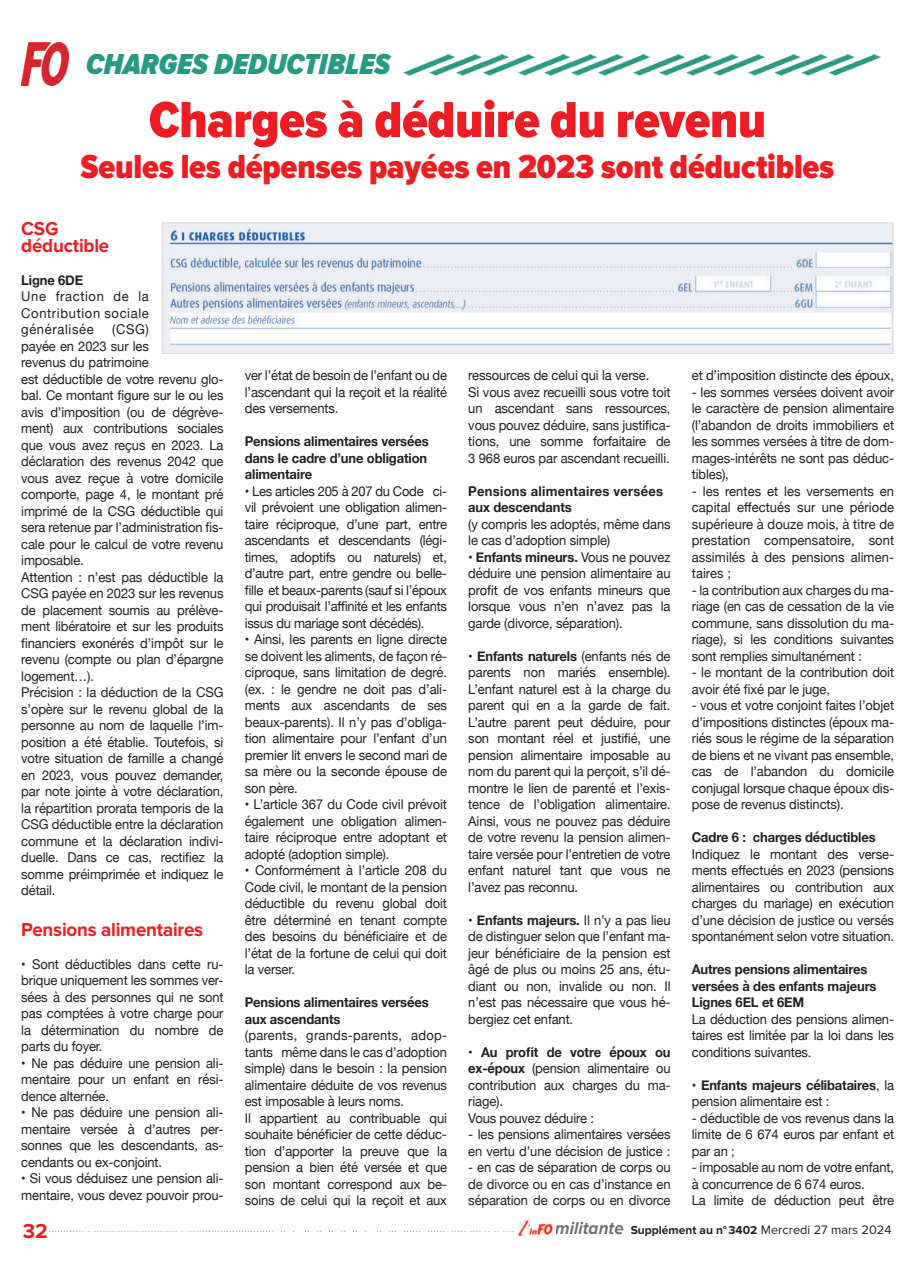
<style>
.page{position:relative;width:915px;height:1263px;background:#fff}
.page>*{position:absolute;margin:0;border:0;box-sizing:border-box;transform-origin:0 0}
.t1{font:900 52.5px "Proxima Nova Cond";letter-spacing:-.005em;color:#ee1d23}
.t2{font:900 34.5px "Proxima Nova Cond";letter-spacing:-.005em;color:#ee1d23}
.t3{font:italic 900 30px "Proxima Nova Cond";color:#269a82}
.t4{font:700 21px "Proxima Nova";color:#ee1d23}
.t5{font:700 19.5px/16.5px "Proxima Nova";letter-spacing:-.01em;color:#ee1d23;scale:.96 1}
.t6{font:13.5px/16.5px "Helvetica Neue";letter-spacing:-.01em;color:#231f20;text-align:justify;scale:.96 1}
.t7{font:700 13.5px/16.5px "Helvetica Neue";letter-spacing:-.01em;color:#231f20;scale:.96 1}
.t8{font:700 13.5px/16.5px "Helvetica Neue";letter-spacing:.02em;color:#231f20;scale:.96 1}
.t9{font:700 12px "Proxima Nova";color:#231f20}
.s1{font-weight:700}
.s2{font-family:"Helvetica Neue";font-weight:400;color:#fff}
.s3{font-style:italic;font-size:18px;color:#6d6e71}
.s4{font-weight:400;font-size:12.75px}
</style>
<div class="page">
<img style="left:21px;top:43px;width:48px;height:42px">
<svg style="left:50px;top:1231px;width:464px;height:1px"></svg>
<img style="left:518px;top:1218px;width:37px;height:19px">
<img style="left:165px;top:225px;width:725px;height:126px">
<div style="left:162px;top:222px;width:731px;height:132px;border:2px solid #e2dddd"></div>
<img style="left:765px;top:54px;width:115px;height:22px">
<img style="left:650px;top:54px;width:115px;height:22px">
<img style="left:535px;top:54px;width:115px;height:22px">
<img style="left:402px;top:54px;width:133px;height:22px">
<h3 class="t3" style="left:86px;top:52px;width:305px">CHARGES DEDUCTIBLES</h3>
<h1 class="t1" style="left:149px;top:98px;width:618px">Charges à déduire du revenu</h1>
<h2 class="t2" style="left:81px;top:152px;width:755px">Seules les dépenses payées en 2023 sont déductibles</h2>
<h3 class="t5" style="left:21px;top:222px;width:93px">CSG déductible</h3>
<p class="t7" style="left:21px;top:272px;width:66px">Ligne 6DE</p>
<p class="t6" style="left:21px;top:289px;width:134px">Une fraction de la Contribution sociale généralisée</p>
<p class="t6" style="left:21px;top:322px;width:212px;text-align:left;text-indent:91px">(CSG)<br>payée en 2023 sur les<br>revenus du patrimoine<br>est déductible de votre revenu glo&shy;bal. Ce montant figure sur le ou les avis d’imposition (ou de dégrève&shy;ment) aux contributions sociales que vous avez reçus en 2023. La déclaration des revenus 2042 que vous avez reçue à votre domicile comporte, page 4, le montant pré imprimé de la CSG déductible qui sera retenue par l’administration fis&shy;cale pour le calcul de votre revenu imposable.<br>Attention : n’est pas déductible la<br>CSG payée en 2023 sur les revenus de placement soumis au prélève&shy;ment libératoire et sur les produits financiers exonérés d’impôt sur le revenu (compte ou plan d’épargne logement…).<br>Précision : la déduction de la CSG s’opère sur le revenu global de la personne au nom de laquelle l’im&shy;position a été établie. Toutefois, si votre situation de famille a changé en 2023, vous pouvez demander, par note jointe à votre déclaration, la répartition prorata temporis de la<br>CSG déductible entre la déclaration commune et la déclaration indivi&shy;duelle. Dans ce cas, rectifiez la somme préimprimée et indiquez le détail.</p>
<h3 class="t5" style="left:21px;top:922px;width:191px">Pensions alimentaires</h3>
<p class="t6" style="left:21px;top:956px;width:212px">• Sont déductibles dans cette ru&shy;brique uniquement les sommes ver&shy;sées à des personnes qui ne sont pas comptées à votre charge pour la détermination du nombre de parts du foyer.</p>
<p class="t6" style="left:21px;top:1055px;width:212px">• Ne pas déduire une pension ali&shy;mentaire pour un enfant en rési&shy;dence alternée.</p>
<p class="t6" style="left:21px;top:1105px;width:212px">• Ne pas déduire une pension ali&shy;mentaire versée à d’autres per&shy;sonnes que les descendants, as&shy;cendants ou ex-conjoint.</p>
<p class="t6" style="left:21px;top:1171px;width:212px">• Si vous déduisez une pension ali&shy;mentaire, vous devez pouvoir prou-</p>
<p class="t6" style="left:691px;top:368px;width:212px">et d’imposition distincte des époux,</p>
<p class="t6" style="left:691px;top:385px;width:212px">- les sommes versées doivent avoir le caractère de pension alimentaire (l’abandon de droits immobiliers et les sommes versées à titre de dom&shy;mages-intérêts ne sont pas déduc&shy;tibles),</p>
<p class="t6" style="left:691px;top:484px;width:212px">- les rentes et les versements en capital effectués sur une période supérieure à douze mois, à titre de prestation compensatoire, sont assimilés à des pensions alimen&shy;taires ;</p>
<p class="t6" style="left:691px;top:583px;width:212px">- la contribution aux charges du ma&shy;riage (en cas de cessation de la vie commune, sans dissolution du ma&shy;riage), si les conditions suivantes sont remplies simultanément :</p>
<p class="t6" style="left:691px;top:665px;width:212px">- le montant de la contribution doit avoir été fixé par le juge,</p>
<p class="t6" style="left:691px;top:698px;width:212px">- vous et votre conjoint faites l’objet d’impositions distinctes (époux ma&shy;riés sous le régime de la séparation de biens et ne vivant pas ensemble, cas de l’abandon du domicile conjugal lorsque chaque époux dis&shy;pose de revenus distincts).</p>
<p class="t7" style="left:691px;top:830px;width:193px">Cadre 6 : charges déductibles</p>
<p class="t6" style="left:691px;top:847px;width:212px">Indiquez le montant des verse&shy;ments effectués en 2023 (pensions alimentaires ou contribution aux charges du mariage) en exécution d’une décision de justice ou versés spontanément selon votre situation.</p>
<p class="t7" style="left:691px;top:962px;width:194px">Autres pensions alimentaires versées à des enfants majeurs<br>Lignes 6EL et 6EM</p>
<p class="t6" style="left:691px;top:1012px;width:212px">La déduction des pensions alimen&shy;taires est limitée par la loi dans les conditions suivantes.</p>
<p class="t6" style="left:691px;top:1078px;width:212px">• <span class="s1">Enfants majeurs célibataires</span>, la pension alimentaire est :</p>
<p class="t6" style="left:691px;top:1111px;width:212px">- déductible de vos revenus dans la limite de 6 674 euros par enfant et par an ;</p>
<p class="t6" style="left:691px;top:1160px;width:212px;text-align:left">- imposable au nom de votre enfant, à concurrence de 6 674 euros.<br>La limite de déduction peut être</p>
<p class="t6" style="left:245px;top:368px;width:212px">ver l’état de besoin de l’enfant ou de l’ascendant qui la reçoit et la réalité des versements.</p>
<p class="t7" style="left:245px;top:434px;width:193px;text-align:justify">Pensions alimentaires versées dans le cadre d’une obligation alimentaire</p>
<p class="t6" style="left:245px;top:484px;width:212px">• Les articles 205 à 207 du Code ci&shy;vil prévoient une obligation alimen&shy;taire réciproque, d’une part, entre ascendants et descendants (légi&shy;times, adoptifs ou naturels) et, d’autre part, entre gendre ou belle&shy;fille et beaux-parents (sauf si l’époux qui produisait l’affinité et les enfants issus du mariage sont décédés).</p>
<p class="t6" style="left:245px;top:632px;width:212px">• Ainsi, les parents en ligne directe se doivent les aliments, de façon ré&shy;ciproque, sans limitation de degré. (ex. : le gendre ne doit pas d’ali&shy;ments aux ascendants de ses beaux-parents). Il n’y pas d’obliga&shy;tion alimentaire pour l’enfant d’un premier lit envers le second mari de sa mère ou la seconde épouse de son père.</p>
<p class="t6" style="left:245px;top:797px;width:212px">• L’article 367 du Code civil prévoit également une obligation alimen&shy;taire réciproque entre adoptant et adopté (adoption simple).</p>
<p class="t6" style="left:245px;top:863px;width:212px">• Conformément à l’article 208 du Code civil, le montant de la pension déductible du revenu global doit être déterminé en tenant compte des besoins du bénéficiaire et de l’état de la fortune de celui qui doit la verser.</p>
<p class="t7" style="left:245px;top:995px;width:193px">Pensions alimentaires versées aux ascendants</p>
<p class="t6" style="left:245px;top:1028px;width:212px;text-align:left">(parents, grands-parents, adop&shy;tants même dans le cas d’adoption simple) dans le besoin : la pension alimentaire déduite de vos revenus est imposable à leurs noms.<br>Il appartient au contribuable qui souhaite bénéficier de cette déduc&shy;tion d’apporter la preuve que la pension a bien été versée et que son montant correspond aux be&shy;soins de celui qui la reçoit et aux</p>
<p class="t6" style="left:468px;top:368px;width:212px;text-align:left">ressources de celui qui la verse.<br>Si vous avez recueilli sous votre toit un ascendant sans ressources, vous pouvez déduire, sans justifica&shy;tions, une somme forfaitaire de 3 968 euros par ascendant recueilli.</p>
<p class="t8" style="left:468px;top:483px;width:204px">Pensions alimentaires versées aux descendants</p>
<p class="t6" style="left:468px;top:517px;width:212px">(y compris les adoptés, même dans le cas d’adoption simple)</p>
<p class="t6" style="left:468px;top:550px;width:212px">• <span class="s1">Enfants mineurs.</span> Vous ne pouvez déduire une pension alimentaire au profit de vos enfants mineurs que lorsque vous n’en n’avez pas la garde (divorce, séparation).</p>
<p class="t6" style="left:468px;top:649px;width:212px">• <span class="s1">Enfants naturels</span> (enfants nés de parents non mariés ensemble).<br>L’enfant naturel est à la charge du parent qui en a la garde de fait.<br>L’autre parent peut déduire, pour son montant réel et justifié, une pension alimentaire imposable au nom du parent qui la perçoit, s’il dé&shy;montre le lien de parenté et l’exis&shy;tence de l’obligation alimentaire.<br>Ainsi, vous ne pouvez pas déduire de votre revenu la pension alimen&shy;taire versée pour l’entretien de votre enfant naturel tant que vous ne l’avez pas reconnu.</p>
<p class="t6" style="left:468px;top:913px;width:212px">• <span class="s1">Enfants majeurs.</span> Il n’y a pas lieu de distinguer selon que l’enfant ma&shy;jeur bénéficiaire de la pension est âgé de plus ou moins 25 ans, étu&shy;diant ou non, invalide ou non. Il n’est pas nécessaire que vous hé&shy;bergiez cet enfant.</p>
<p class="t6" style="left:468px;top:1045px;width:212px;text-align:left">• <span class="s1">Au profit de votre époux ou ex-époux</span> (pension alimentaire ou contribution aux charges du ma&shy;riage).<br>Vous pouvez déduire :</p>
<p class="t6" style="left:468px;top:1127px;width:212px">- les pensions alimentaires versées en vertu d’une décision de justice :</p>
<p class="t6" style="left:468px;top:1160px;width:212px">- en cas de séparation de corps ou de divorce ou en cas d’instance en séparation de corps ou en divorce</p>
<h3 class="t4" style="left:23px;top:1222px;width:26px">32</h3>
<p class="t9" style="left:552px;top:1225px;width:343px"><span class="s2">l</span><span class="s3">militante</span> Supplément au n° 3402 <span class="s4">Mercredi 27 mars 2024</span><span class="s2">l</span></p>
</div>
